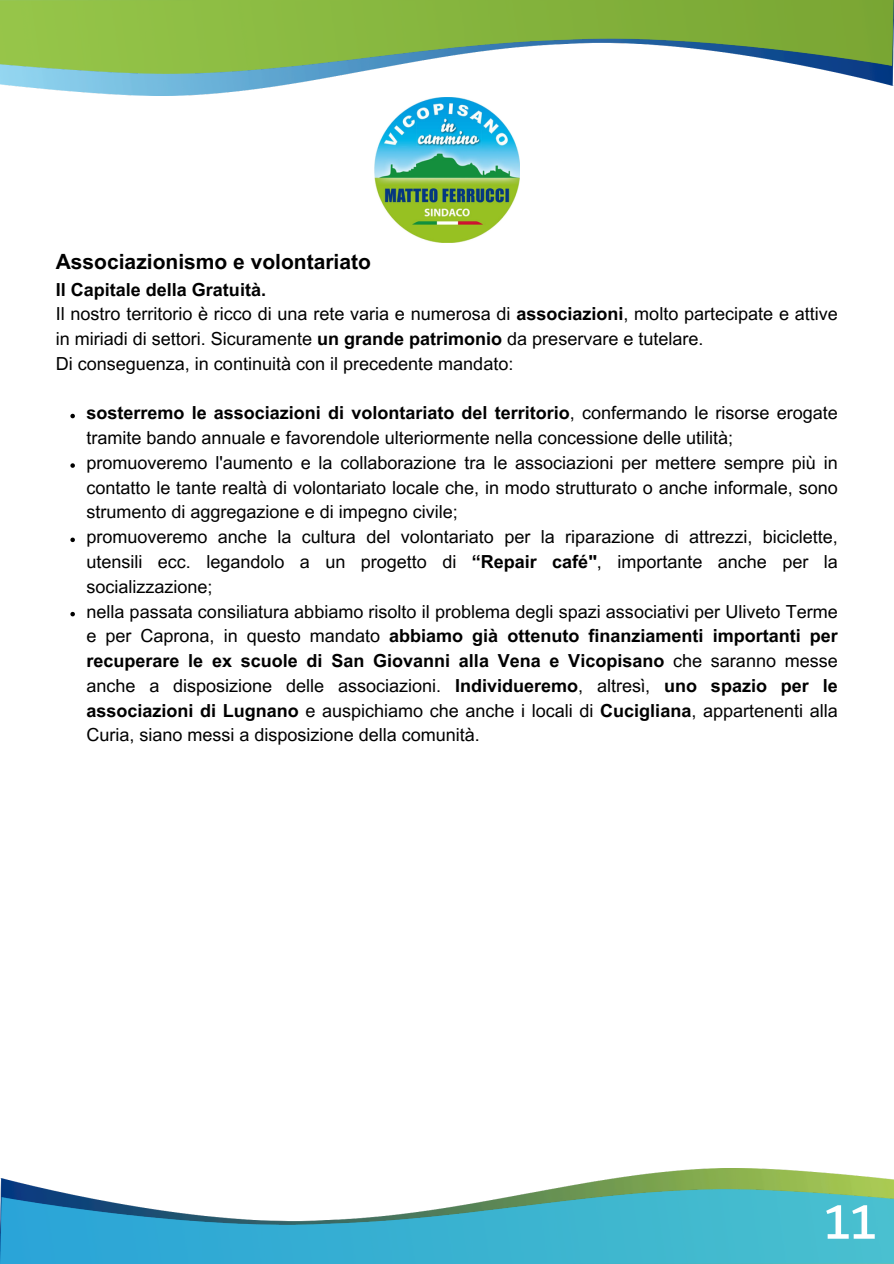
<style>
.page{position:relative;width:894px;height:1264px;background:#fff}
.page>*{position:absolute;margin:0;border:0;box-sizing:border-box;transform-origin:0 0}
.t1{font:67.2px "Rosario";color:#fff}
.t2{font:700 21px "Arial MT Pro";color:#000}
.t3{font:18px/24.8px "Arial MT Pro";color:#000;text-align:justify}
.s1{font-weight:700}
</style>
<div class="page">
<img style="left:0;top:1168px;width:893px;height:21px">
<img style="left:0;top:1189px;width:893px;height:73px">
<img style="left:0;top:74px;width:893px;height:21px">
<img style="left:0;top:0;width:893px;height:74px">
<img style="left:374px;top:97px;width:145px;height:145px">
<svg style="left:70px;top:414px;width:5px;height:4px"></svg>
<svg style="left:70px;top:463px;width:5px;height:5px"></svg>
<svg style="left:70px;top:537px;width:5px;height:5px"></svg>
<svg style="left:70px;top:612px;width:5px;height:4px"></svg>
<h1 class="t2" style="left:56px;top:253px;width:316px">Associazionismo e volontariato</h1>
<h1 class="t3" style="left:56px;top:279px;width:783px;text-align:left"><span class="s1">Il Capitale della Gratuità.<br></span>Il nostro territorio è ricco di una rete varia e numerosa di <span class="s1">associazioni</span>, molto partecipate e attive in miriadi di settori. Sicuramente <span class="s1">un grande patrimonio</span> da preservare e tutelare.<br>Di conseguenza, in continuità con il precedente mandato:</h1>
<p class="t3" style="left:86px;top:403px;width:752px"><span class="s1">sosterremo le associazioni di volontariato del territorio</span>, confermando le risorse erogate tramite bando annuale e favorendole ulteriormente nella concessione delle utilità;</p>
<p class="t3" style="left:86px;top:452px;width:752px">promuoveremo l'aumento e la collaborazione tra le associazioni per mettere sempre più in contatto le tante realtà di volontariato locale che, in modo strutturato o anche informale, sono strumento di aggregazione e di impegno civile;</p>
<p class="t3" style="left:86px;top:527px;width:752px">promuoveremo anche la cultura del volontariato per la riparazione di attrezzi, biciclette, utensili ecc. legandolo a un progetto di <span class="s1">“Repair café"</span>, importante anche per la socializzazione;</p>
<p class="t3" style="left:86px;top:601px;width:752px">nella passata consiliatura abbiamo risolto il problema degli spazi associativi per Uliveto Terme e per Caprona, in questo mandato <span class="s1">abbiamo già ottenuto finanziamenti importanti per recuperare le ex scuole di San Giovanni alla Vena e Vicopisano</span> che saranno messe anche a disposizione delle associazioni. <span class="s1">Individueremo</span>, altresì, <span class="s1">uno spazio per le associazioni di Lugnano</span> e auspichiamo che anche i locali di <span class="s1">Cucigliana</span>, appartenenti alla Curia, siano messi a disposizione della comunità.</p>
<p class="t1" style="left:824px;top:1172px;width:54px">11</p>
</div>
